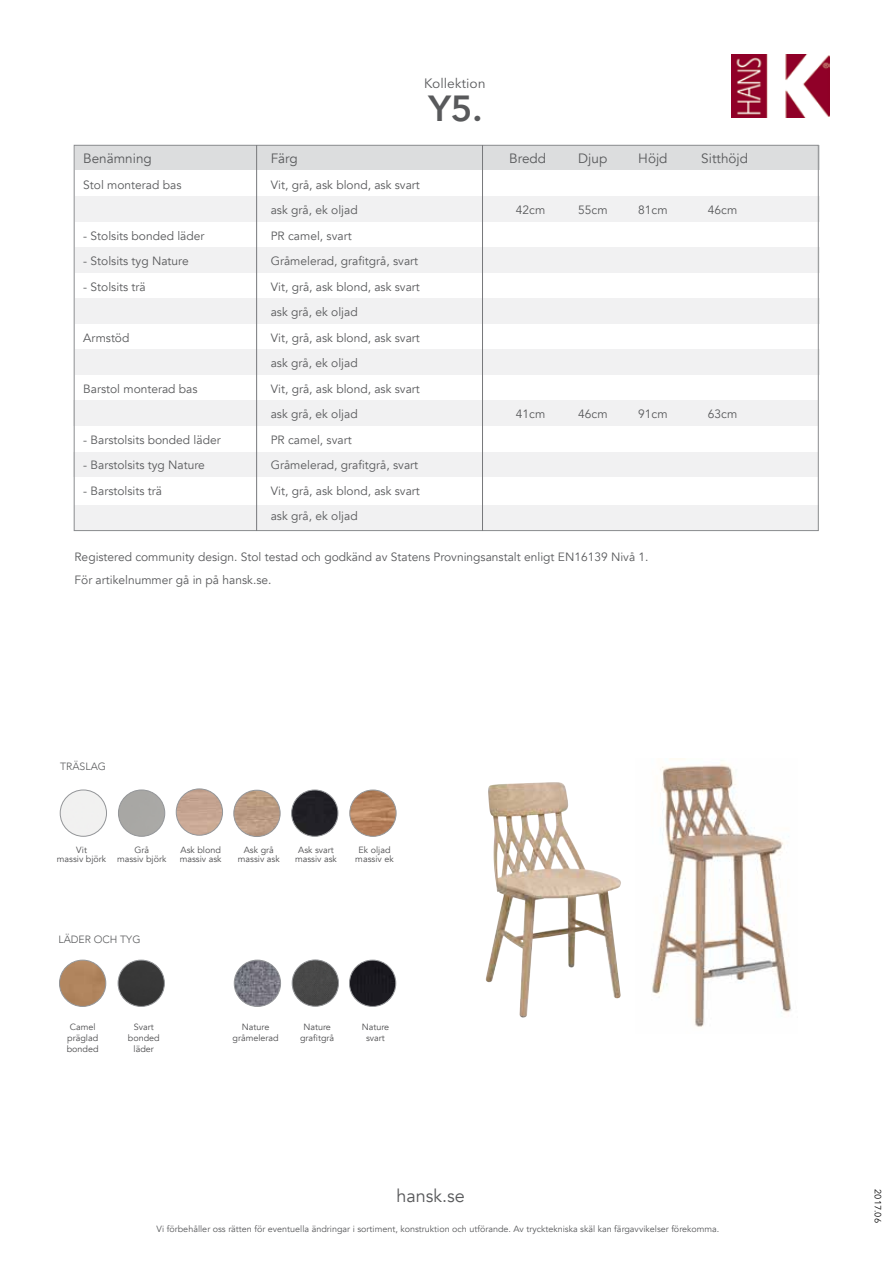
<style>
.page{position:relative;width:893px;height:1263px;background:#fff}
.page>*{position:absolute;margin:0;border:0;box-sizing:border-box;transform-origin:0 0}
.t1{font:600 36px "Avenir Next LT Pro";color:#58595b}
.t2{font:18px "Avenir";color:#58595b}
.t3{font:13.5px "Avenir";color:#58595b}
.t4{font:13.5px "Avenir Next LT Pro";color:#58595b}
.t5{font:12px/25.5px "Avenir";color:#58595b}
.t6{font:300 10.5px "Avenir";color:#58595b}
.t7{font:9px/10.8px "Avenir";color:#4d4d4f;text-align:center}
.t8{font:9px "Avenir";color:#58595b}
.t9{font:9px "Avenir Next LT Pro";color:#000}
</style>
<div class="page">
<div style="left:74px;top:505px;width:744px;height:26px;background:#f1f1f2"></div>
<div style="left:75px;top:298px;width:744px;height:26px;background:#f1f1f2"></div>
<div style="left:75px;top:349px;width:744px;height:26px;background:#f1f1f2"></div>
<div style="left:75px;top:145px;width:744px;height:26px;background:#dcddde"></div>
<div style="left:75px;top:196px;width:744px;height:26px;background:#f1f1f2"></div>
<div style="left:75px;top:247px;width:744px;height:26px;background:#f1f1f2"></div>
<img style="left:732px;top:54px;width:98px;height:63px">
<img style="left:485px;top:782px;width:136px;height:235px">
<div style="left:349px;top:960px;width:47px;height:46px;background:#1a191f;border-radius:23px"></div>
<div style="left:349px;top:960px;width:47px;height:47px;border:1px solid #939598;border-radius:50%"></div>
<img style="left:234px;top:960px;width:47px;height:46px;border-radius:23px">
<div style="left:234px;top:960px;width:47px;height:47px;border:1px solid #939598;border-radius:50%"></div>
<div style="left:118px;top:960px;width:46px;height:46px;background:#383838;border-radius:23px"></div>
<div style="left:118px;top:960px;width:47px;height:47px;border:1px solid #939598;border-radius:50%"></div>
<div style="left:59px;top:960px;width:47px;height:46px;background:#b1855e;border-radius:23px"></div>
<div style="left:59px;top:960px;width:47px;height:47px;border:1px solid #939598;border-radius:50%"></div>
<div style="left:292px;top:960px;width:46px;height:46px;background:#484848;border-radius:23px"></div>
<div style="left:292px;top:959px;width:47px;height:48px;border:1px solid #939598;border-radius:50%"></div>
<div style="left:74px;top:451px;width:744px;height:26px;background:#f1f1f2"></div>
<div style="left:74px;top:400px;width:744px;height:26px;background:#f1f1f2"></div>
<hr style="left:256px;top:145px;width:1px;height:386px;background:#77787b">
<hr style="left:482px;top:145px;width:1px;height:386px;background:#77787b">
<img style="left:176px;top:789px;width:47px;height:46px;border-radius:23px">
<div style="left:176px;top:788px;width:47px;height:48px;border:1px solid #939598;border-radius:50%"></div>
<div style="left:60px;top:790px;width:47px;height:46px;background:#f1f1f0;border-radius:23px"></div>
<div style="left:60px;top:790px;width:47px;height:47px;border:1px solid #939598;border-radius:50%"></div>
<div style="left:292px;top:790px;width:46px;height:46px;background:#222126;border-radius:23px"></div>
<div style="left:291px;top:790px;width:47px;height:47px;border:1px solid #939598;border-radius:50%"></div>
<div style="left:118px;top:790px;width:47px;height:46px;background:#a8a8a5;border-radius:23px"></div>
<div style="left:118px;top:790px;width:47px;height:47px;border:1px solid #939598;border-radius:50%"></div>
<img style="left:350px;top:790px;width:46px;height:46px;border-radius:23px">
<div style="left:349px;top:790px;width:47px;height:47px;border:1px solid #939598;border-radius:50%"></div>
<img style="left:234px;top:790px;width:46px;height:46px;border-radius:23px">
<div style="left:233px;top:790px;width:47px;height:47px;border:1px solid #939598;border-radius:50%"></div>
<img style="left:652px;top:758px;width:140px;height:269px">
<p class="t4" style="left:424px;top:76px;width:63px">Kollektion</p>
<h1 class="t1" style="left:429px;top:87px;width:55px">Y5.</h1>
<p class="t3" style="left:83px;top:150px;width:70px">Benämning</p>
<p class="t3" style="left:271px;top:150px;width:28px">Färg</p>
<p class="t3" style="left:509px;top:150px;width:38px">Bredd</p>
<p class="t3" style="left:578px;top:150px;width:30px">Djup</p>
<p class="t3" style="left:638px;top:150px;width:31px">Höjd</p>
<p class="t3" style="left:701px;top:150px;width:48px">Sitthöjd</p>
<p class="t5" style="left:83px;top:172px;width:100px">Stol monterad bas</p>
<p class="t5" style="left:271px;top:172px;width:151px">Vit, grå, ask blond, ask svart ask grå, ek oljad</p>
<p class="t5" style="left:516px;top:197px;width:31px">42cm</p>
<p class="t5" style="left:578px;top:197px;width:31px">55cm</p>
<p class="t5" style="left:638px;top:197px;width:31px">81cm</p>
<p class="t5" style="left:708px;top:197px;width:31px">46cm</p>
<p class="t5" style="left:83px;top:223px;width:123px">- Stolsits bonded läder</p>
<p class="t5" style="left:271px;top:223px;width:82px">PR camel, svart</p>
<p class="t5" style="left:83px;top:248px;width:107px">- Stolsits tyg Nature</p>
<p class="t5" style="left:271px;top:248px;width:149px">Gråmelerad, grafitgrå, svart</p>
<p class="t5" style="left:83px;top:274px;width:64px">- Stolsits trä</p>
<p class="t5" style="left:271px;top:274px;width:151px">Vit, grå, ask blond, ask svart ask grå, ek oljad</p>
<p class="t5" style="left:83px;top:325px;width:48px">Armstöd</p>
<p class="t5" style="left:271px;top:325px;width:151px">Vit, grå, ask blond, ask svart ask grå, ek oljad</p>
<p class="t5" style="left:83px;top:376px;width:116px">Barstol monterad bas</p>
<p class="t5" style="left:271px;top:376px;width:151px">Vit, grå, ask blond, ask svart ask grå, ek oljad</p>
<p class="t5" style="left:83px;top:427px;width:139px">- Barstolsits bonded läder</p>
<p class="t5" style="left:271px;top:427px;width:82px">PR camel, svart</p>
<p class="t5" style="left:83px;top:452px;width:123px">- Barstolsits tyg Nature</p>
<p class="t5" style="left:271px;top:452px;width:149px">Gråmelerad, grafitgrå, svart</p>
<p class="t5" style="left:83px;top:478px;width:80px">- Barstolsits trä</p>
<p class="t5" style="left:271px;top:478px;width:151px">Vit, grå, ask blond, ask svart ask grå, ek oljad</p>
<p class="t5" style="left:516px;top:401px;width:31px">41cm</p>
<p class="t5" style="left:578px;top:401px;width:31px">46cm</p>
<p class="t5" style="left:638px;top:401px;width:31px">91cm</p>
<p class="t5" style="left:708px;top:401px;width:31px">63cm</p>
<p class="t5" style="left:75px;top:546px;width:576px;line-height:22.5px">Registered community design. Stol testad och godkänd av Statens Provningsanstalt enligt EN16139 Nivå 1.<br>För artikelnummer gå in på hansk.se.</p>
<p class="t6" style="left:60px;top:760px;width:47px">TRÄSLAG</p>
<p class="t7" style="left:57px;top:846px;width:51px;line-height:8.6px">Vit<br>massiv björk</p>
<p class="t7" style="left:117px;top:846px;width:51px;line-height:8.6px">Grå<br>massiv björk</p>
<p class="t7" style="left:238px;top:846px;width:43px;line-height:8.6px">Ask grå massiv ask</p>
<p class="t7" style="left:355px;top:846px;width:40px;line-height:8.6px">Ek oljad massiv ek</p>
<p class="t7" style="left:180px;top:846px;width:43px;line-height:8.6px;text-align:left">Ask blond massiv ask</p>
<p class="t7" style="left:295px;top:846px;width:43px;line-height:8.6px">Ask svart massiv ask</p>
<p class="t6" style="left:58px;top:933px;width:84px">LÄDER OCH TYG</p>
<p class="t7" style="left:67px;top:1022px;width:33px">Camel präglad bonded</p>
<p class="t7" style="left:128px;top:1022px;width:33px">Svart bonded läder</p>
<p class="t7" style="left:233px;top:1022px;width:48px">Nature gråmelerad</p>
<p class="t7" style="left:300px;top:1022px;width:36px">Nature grafitgrå</p>
<p class="t7" style="left:362px;top:1022px;width:29px">Nature svart</p>
<h2 class="t2" style="left:397px;top:1185px;width:70px">hansk.se</h2>
<p class="t8" style="left:157px;top:1224px;width:564px">Vi förbehåller oss rätten för eventuella ändringar i sortiment, konstruktion och utförande. Av trycktekniska skäl kan färgavvikelser förekomma.</p>
<p class="t9" style="left:883px;top:1189px;width:35px;rotate:90deg">2017.06</p>
</div>
